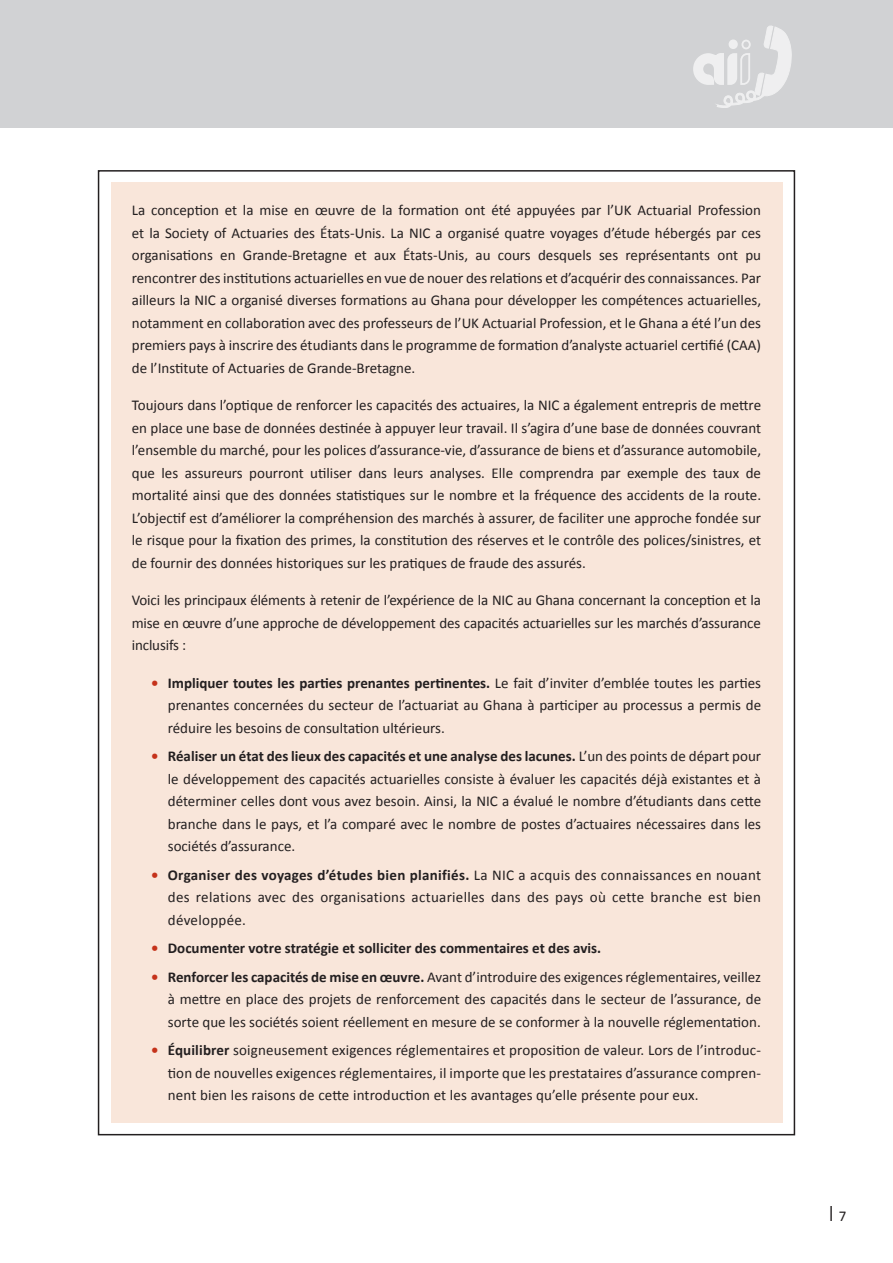
<style>
.page{position:relative;width:893px;height:1263px;background:#fff}
.page>*{position:absolute;margin:0;border:0;box-sizing:border-box;transform-origin:0 0}
.t1{font:15px/22.5px "Calibri";color:#231f20;text-align:justify}
.t2{font:700 15px "Calibri";color:#231f20}
.t3{font:700 15px "DIN Alternate";color:#231f20}
.s1{font-weight:700;font-size:14.85px;color:#c5321a}
.s2{font-weight:700}
.s3{font-size:14.85px;color:#c5321a}
.s4{font-family:"Calibri";font-weight:400}
</style>
<div class="page">
<div style="left:111px;top:183px;width:671px;height:940px;background:#f9e6da"></div>
<div style="left:0;top:0;width:893px;height:128px;background:#d1d2d4"></div>
<svg style="left:693px;top:25px;width:99px;height:83px"></svg>
<p class="t1" style="left:132px;top:199px;width:631px">La conception et la mise en œuvre de la formation ont été appuyées par l’UK Actuarial Profession et la Society of Actuaries des États-Unis. La NIC a organisé quatre voyages d’étude hébergés par ces organisations en Grande-Bretagne et aux États-Unis, au cours desquels ses représentants ont pu rencontrer des institutions actuarielles en vue de nouer des relations et d’acquérir des connaissances. Par ailleurs la NIC a organisé diverses formations au Ghana pour développer les compétences actuarielles, notamment en collaboration avec des professeurs de l’UK Actuarial Profession, et le Ghana a été l’un des premiers pays à inscrire des étudiants dans le programme de formation d’analyste actuariel certifié (CAA) de l’Institute of Actuaries de Grande-Bretagne.</p>
<p class="t1" style="left:132px;top:394px;width:631px">Toujours dans l’optique de renforcer les capacités des actuaires, la NIC a également entrepris de mettre en place une base de données destinée à appuyer leur travail. Il s’agira d’une base de données couvrant l’ensemble du marché, pour les polices d’assurance-vie, d’assurance de biens et d’assurance automobile, que les assureurs pourront utiliser dans leurs analyses. Elle comprendra par exemple des taux de mortalité ainsi que des données statistiques sur le nombre et la fréquence des accidents de la route.<br>L’objectif est d’améliorer la compréhension des marchés à assurer, de faciliter une approche fondée sur le risque pour la fixation des primes, la constitution des réserves et le contrôle des polices/sinistres, et de fournir des données historiques sur les pratiques de fraude des assurés.</p>
<p class="t1" style="left:132px;top:589px;width:631px">Voici les principaux éléments à retenir de l’expérience de la NIC au Ghana concernant la conception et la mise en œuvre d’une approche de développement des capacités actuarielles sur les marchés d’assurance inclusifs :</p>
<p class="t1" style="left:168px;top:672px;width:595px;text-indent:-16px"><span class="s1">•</span> <span class="s2">Impliquer toutes les parties prenantes pertinentes.</span> Le fait d’inviter d’emblée toutes les parties prenantes concernées du secteur de l’actuariat au Ghana à participer au processus a permis de réduire les besoins de consultation ultérieurs.</p>
<p class="t1" style="left:168px;top:745px;width:595px;text-indent:-16px"><span class="s1">•</span> <span class="s2">Réaliser un état des lieux des capacités et une analyse des lacunes.</span> L’un des points de départ pour le développement des capacités actuarielles consiste à évaluer les capacités déjà existantes et à déterminer celles dont vous avez besoin. Ainsi, la NIC a évalué le nombre d’étudiants dans cette branche dans le pays, et l’a comparé avec le nombre de postes d’actuaires nécessaires dans les sociétés d’assurance.</p>
<p class="t1" style="left:168px;top:864px;width:595px;text-indent:-16px"><span class="s1">•</span> <span class="s2">Organiser des voyages d’études bien planifiés.</span> La NIC a acquis des connaissances en nouant des relations avec des organisations actuarielles dans des pays où cette branche est bien développée.</p>
<p class="t2" style="left:151px;top:939px;width:451px"><span class="s3">•</span> Documenter votre stratégie et solliciter des commentaires et des avis.</p>
<p class="t1" style="left:168px;top:966px;width:595px;text-indent:-16px"><span class="s1">•</span> <span class="s2">Renforcer les capacités de mise en œuvre.</span> Avant d’introduire des exigences réglementaires, veillez à mettre en place des projets de renforcement des capacités dans le secteur de l’assurance, de sorte que les sociétés soient réellement en mesure de se conformer à la nouvelle réglementation.</p>
<p class="t1" style="left:168px;top:1039px;width:595px;text-indent:-16px"><span class="s1">•</span> <span class="s2">Équilibrer</span> soigneusement exigences réglementaires et proposition de valeur. Lors de l’introduc&shy;tion de nouvelles exigences réglementaires, il importe que les prestataires d’assurance compren&shy;nent bien les raisons de cette introduction et les avantages qu’elle présente pour eux.</p>
<p class="t3" style="left:824px;top:1205px;width:24px">︱<span class="s4">7</span></p>
</div>
